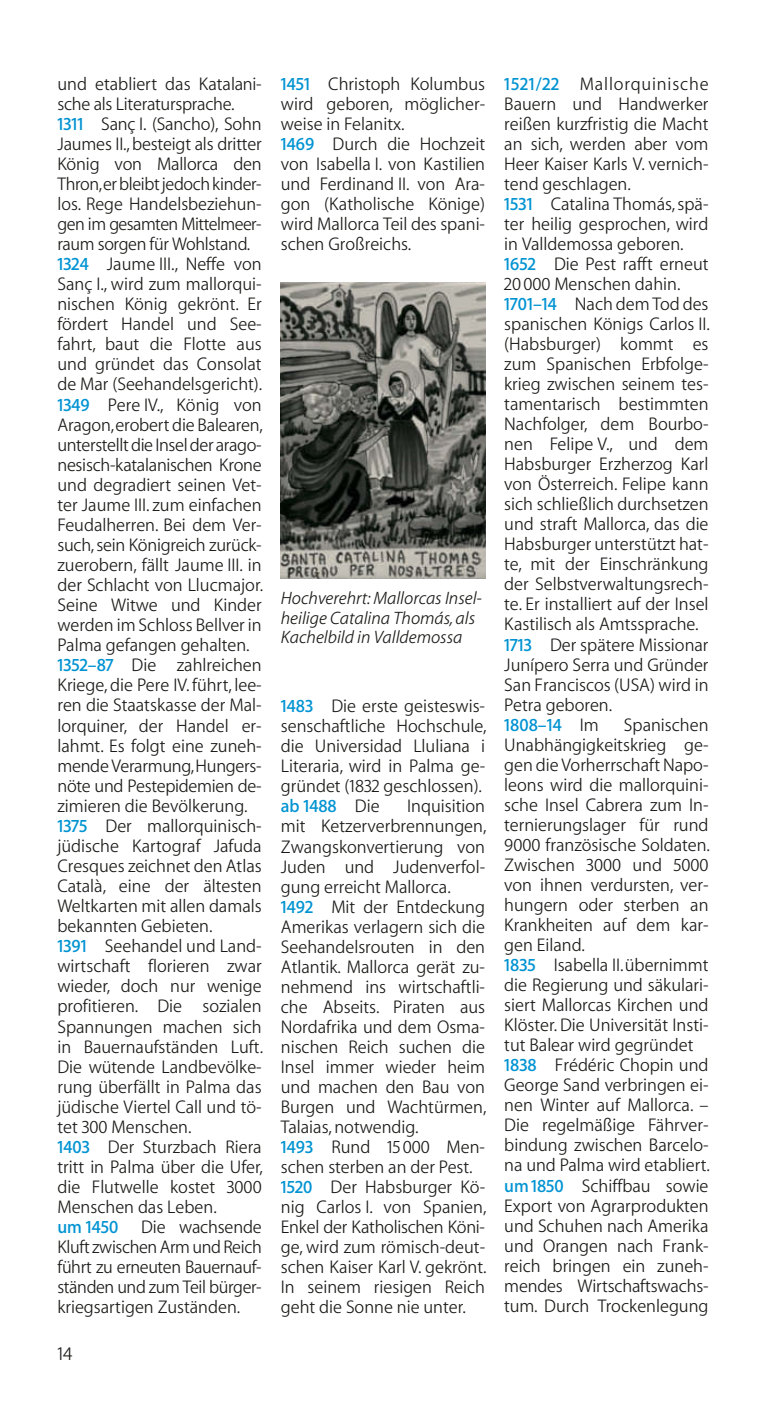
<style>
.page{position:relative;width:766px;height:1404px;background:#fff}
.page>*{position:absolute;margin:0;border:0;box-sizing:border-box;transform-origin:0 0}
.t1{font:300 19.35px "ADAC Myriad OT";color:#1a1a18}
.t2{font:300 18.45px/20px "ADAC Myriad OT";color:#1a1a18}
.t3{font:italic 300 18px/19.3px "ADAC Myriad OT";color:#1a1a18}
.s1{font-weight:700;color:#0093d2}
</style>
<div class="page">
<img style="left:281px;top:282px;width:204px;height:296px">
<p class="t2" style="left:57px;top:74px;width:207px">und etabliert das Katalani&shy;sche als Literatursprache.<br><span class="s1">1311</span> Sanç I. (Sancho), Sohn<br>Jaumes II., besteigt als dritter<br>König von Mallorca den<br>Thron,er bleibt jedoch kinder&shy;los. Rege Handelsbeziehun&shy;gen im gesamten Mittelmeer&shy;raum sorgen für Wohlstand.<br><span class="s1">1324</span> Jaume III., Neffe von<br>Sanç I., wird zum mallorqui&shy;nischen König gekrönt. Er fördert Handel und See&shy;fahrt, baut die Flotte aus und gründet das Consolat de Mar (Seehandelsgericht).<br><span class="s1">1349</span> Pere IV., König von<br>Aragon, erobert die Balearen, unterstellt die Insel der arago&shy;nesisch-katalanischen Krone und degradiert seinen Vet&shy;ter Jaume III. zum einfachen<br>Feudalherren. Bei dem Ver&shy;such, sein Königreich zurück&shy;zuerobern, fällt Jaume III. in der Schlacht von Llucmajor.<br>Seine Witwe und Kinder werden im Schloss Bellver in<br>Palma gefangen gehalten.<br><span class="s1">1352–87</span> Die zahlreichen<br>Kriege, die Pere IV. führt, lee&shy;ren die Staatskasse der Mal&shy;lorquiner, der Handel er&shy;lahmt. Es folgt eine zuneh&shy;mende Verarmung, Hungers&shy;nöte und Pestepidemien de&shy;zimieren die Bevölkerung.<br><span class="s1">1375</span> Der mallorquinisch&shy;jüdische Kartograf Jafuda<br>Cresques zeichnet den Atlas<br>Català, eine der ältesten<br>Weltkarten mit allen damals bekannten Gebieten.<br><span class="s1">1391</span> Seehandel und Land&shy;wirtschaft florieren zwar wieder, doch nur wenige profitieren. Die sozialen<br>Spannungen machen sich in Bauernaufständen Luft.<br>Die wütende Landbevölke&shy;rung überfällt in Palma das jüdische Viertel Call und tö&shy;tet 300 Menschen.<br><span class="s1">1403</span> Der Sturzbach Riera tritt in Palma über die Ufer, die Flutwelle kostet 3000<br>Menschen das Leben.<br><span class="s1">um 1450</span> Die wachsende<br>Kluft zwischen Arm und Reich führt zu erneuten Bauernauf&shy;ständen und zum Teil bürger&shy;kriegsartigen Zuständen.</p>
<p class="t2" style="left:281px;top:74px;width:206px"><span class="s1">1451</span> Christoph Kolumbus wird geboren, möglicher&shy;weise in Felanitx.<br><span class="s1">1469</span> Durch die Hochzeit von Isabella I. von Kastilien und Ferdinand II. von Ara&shy;gon (Katholische Könige) wird Mallorca Teil des spani&shy;schen Großreichs.</p>
<p class="t2" style="left:504px;top:74px;width:207px"><span class="s1">1521/22</span> Mallorquinische<br>Bauern und Handwerker reißen kurzfristig die Macht an sich, werden aber vom<br>Heer Kaiser Karls V. vernich&shy;tend geschlagen.<br><span class="s1">1531</span> Catalina Thomás, spä&shy;ter heilig gesprochen, wird in Valldemossa geboren.<br><span class="s1">1652</span> Die Pest rafft erneut<br>20 000 Menschen dahin.<br><span class="s1">1701–14</span> Nach dem Tod des spanischen Königs Carlos II. (Habsburger) kommt es zum Spanischen Erbfolge&shy;krieg zwischen seinem tes&shy;tamentarisch bestimmten<br>Nachfolger, dem Bourbo&shy;nen Felipe V., und dem<br>Habsburger Erzherzog Karl von Österreich. Felipe kann sich schließlich durchsetzen und straft Mallorca, das die<br>Habsburger unterstützt hat&shy;te, mit der Einschränkung der Selbstverwaltungsrech&shy;te. Er installiert auf der Insel<br>Kastilisch als Amtssprache.<br><span class="s1">1713</span> Der spätere Missionar<br>Junípero Serra und Gründer<br>San Franciscos (USA) wird in<br>Petra geboren.<br><span class="s1">1808–14</span> Im</p>
<p class="t3" style="left:281px;top:588px;width:202px">Hochverehrt: Mallorcas Insel&shy;heilige Catalina Thomás, als<br>Kachelbild in Valldemossa</p>
<p class="t2" style="left:281px;top:696px;width:207px"><span class="s1">1483</span> Die erste geisteswis&shy;senschaftliche Hochschule, die Universidad Lluliana i<br>Literaria, wird in Palma ge&shy;gründet (1832 geschlossen). <span class="s1">ab 1488</span> Die</p>
<p class="t2" style="left:504px;top:714px;width:207px;text-indent:120px">Spanischen<br>Unabhängigkeitskrieg ge&shy;gen die Vorherrschaft Napo&shy;leons wird die mallorquini&shy;sche Insel Cabrera zum In&shy;ternierungslager für rund<br>9000 französische Soldaten.<br>Zwischen 3000 und 5000 von ihnen verdursten, ver&shy;hungern oder sterben an<br>Krankheiten auf dem kar&shy;gen Eiland.<br><span class="s1">1835</span> Isabella II. übernimmt die Regierung und säkulari&shy;siert Mallorcas Kirchen und<br>Klöster. Die Universität Insti&shy;tut Balear wird gegründet<br><span class="s1">1838</span> Frédéric Chopin und<br>George Sand verbringen ei&shy;nen Winter auf Mallorca. –<br>Die regelmäßige Fährver&shy;bindung zwischen Barcelo&shy;na und Palma wird etabliert. <span class="s1">um1850</span> Schiffbau sowie<br>Export von Agrarprodukten und Schuhen nach Amerika und Orangen nach Frank&shy;reich bringen ein zuneh&shy;mendes Wirtschaftswachs&shy;tum. Durch Trockenlegung</p>
<p class="t2" style="left:281px;top:796px;width:207px;text-indent:126px">Inquisition mit Ketzerverbrennungen,<br>Zwangskonvertierung von<br>Juden und Judenverfol&shy;gung erreicht Mallorca.<br><span class="s1">1492</span> Mit der Entdeckung<br>Amerikas verlagern sich die<br>Seehandelsrouten in den<br>Atlantik. Mallorca gerät zu&shy;nehmend ins wirtschaftli&shy;che Abseits. Piraten aus<br>Nordafrika und dem Osma&shy;nischen Reich suchen die<br>Insel immer wieder heim und machen den Bau von<br>Burgen und Wachtürmen,<br>Talaias, notwendig.<br><span class="s1">1493</span> Rund 15 000 Men&shy;schen sterben an der Pest.<br><span class="s1">1520</span> Der Habsburger Kö&shy;nig Carlos I. von Spanien,<br>Enkel der Katholischen Köni&shy;ge, wird zum römisch-deut&shy;schen Kaiser Karl V. gekrönt.<br>In seinem riesigen Reich geht die Sonne nie unter.</p>
<p class="t1" style="left:57px;top:1342px;width:17px">14</p>
</div>
